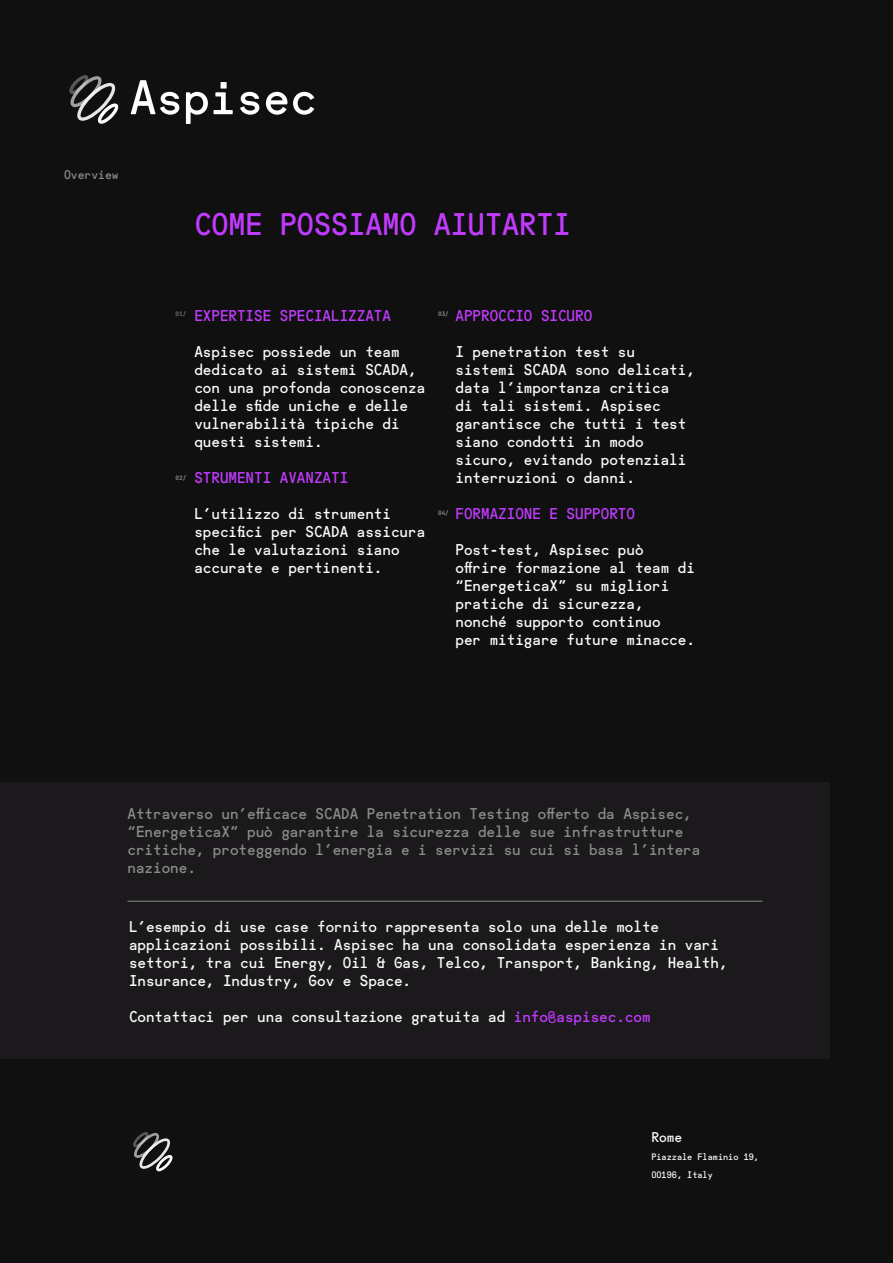
<style>
.page{position:relative;width:893px;height:1263px;background:#101010}
.page>*{position:absolute;margin:0;border:0;box-sizing:border-box;transform-origin:0 0}
.t1{font:30px "Fugue Mono";color:#c13bff}
.t2{font:15px/18px "Fugue Mono";color:#fbfbfb}
.t3{font:15px/18px "Fugue Mono";color:#8b8b8b}
.t4{font:15px "Fugue Mono";color:#c13bff}
.t5{font:13.5px "Fugue Mono";color:#fbfbfb}
.t6{font:12px "Fugue Mono";color:#8b8b8b}
.t7{font:9px "Fugue Mono";color:#fbfbfb}
.t8{font:700 6px "Jet Brains Mono";color:#8b8b8b}
.t9{font:6px "Jet Brains Mono";color:#8b8b8b}
.s1{color:#c13bff}
</style>
<div class="page">
<div style="left:0;top:782px;width:829px;height:277px;background:#1c191c"></div>
<svg style="left:131px;top:80px;width:48px;height:35px"></svg>
<svg style="left:186px;top:92px;width:22px;height:32px"></svg>
<svg style="left:214px;top:82px;width:19px;height:32px"></svg>
<svg style="left:240px;top:92px;width:19px;height:23px"></svg>
<svg style="left:266px;top:92px;width:48px;height:23px"></svg>
<svg style="left:69px;top:75px;width:50px;height:49px"></svg>
<svg style="left:133px;top:1132px;width:40px;height:39px"></svg>
<hr style="left:127px;top:901px;width:635px;height:1px;background:#8b8b8b">
<p class="t6" style="left:64px;top:165px;width:56px">Overview</p>
<p class="t1" style="left:194px;top:200px;width:378px">COME POSSIAMO AIUTARTI</p>
<p class="t9" style="left:175px;top:309px;width:12px">01/</p>
<p class="t8" style="left:175px;top:473px;width:12px">02/</p>
<p class="t4" style="left:194px;top:303px;width:198px">EXPERTISE SPECIALIZZATA</p>
<p class="t2" style="left:194px;top:341px;width:232px">Aspisec possiede un team dedicato ai sistemi SCADA, con una profonda conoscenza delle sfide uniche e delle vulnerabilità tipiche di questi sistemi.</p>
<p class="t4" style="left:194px;top:465px;width:155px">STRUMENTI AVANZATI</p>
<p class="t2" style="left:194px;top:503px;width:232px">L’utilizzo di strumenti specifici per SCADA assicura che le valutazioni siano accurate e pertinenti.</p>
<p class="t4" style="left:455px;top:303px;width:138px">APPROCCIO SICURO</p>
<p class="t2" style="left:455px;top:341px;width:241px">I penetration test su sistemi SCADA sono delicati, data l’importanza critica<br>di tali sistemi. Aspisec garantisce che tutti i test siano condotti in modo sicuro, evitando potenziali interruzioni o danni.</p>
<p class="t4" style="left:455px;top:501px;width:181px">FORMAZIONE E SUPPORTO</p>
<p class="t2" style="left:455px;top:539px;width:241px">Post-test, Aspisec può offrire formazione al team di “EnergeticaX” su migliori pratiche di sicurezza, nonché supporto continuo</p>
<p class="t2" style="left:455px;top:629px;width:241px">per mitigare future minacce.</p>
<p class="t8" style="left:438px;top:309px;width:12px">03/</p>
<p class="t8" style="left:438px;top:508px;width:12px">04/</p>
<p class="t3" style="left:127px;top:803px;width:574px">Attraverso un’efficace SCADA Penetration Testing offerto da Aspisec, “EnergeticaX” può garantire la sicurezza delle sue infrastrutture critiche, proteggendo l’energia e i servizi su cui si basa l’intera nazione.</p>
<p class="t2" style="left:129px;top:915px;width:600px">L’esempio di use case fornito rappresenta solo una delle molte applicazioni possibili. Aspisec ha una consolidata esperienza in vari settori, tra cui Energy, Oil &amp; Gas, Telco, Transport, Banking, Health, Insurance, Industry, Gov e Space.</p>
<p class="t2" style="left:129px;top:1005px;width:523px">Contattaci per una consultazione gratuita ad <span class="s1">info@aspisec.com</span></p>
<p class="t5" style="left:651px;top:1126px;width:32px">Rome</p>
<p class="t7" style="left:651px;top:1149px;width:109px">Piazzale Flaminio 19,</p>
<p class="t7" style="left:651px;top:1167px;width:63px">00196, Italy</p>
</div>
